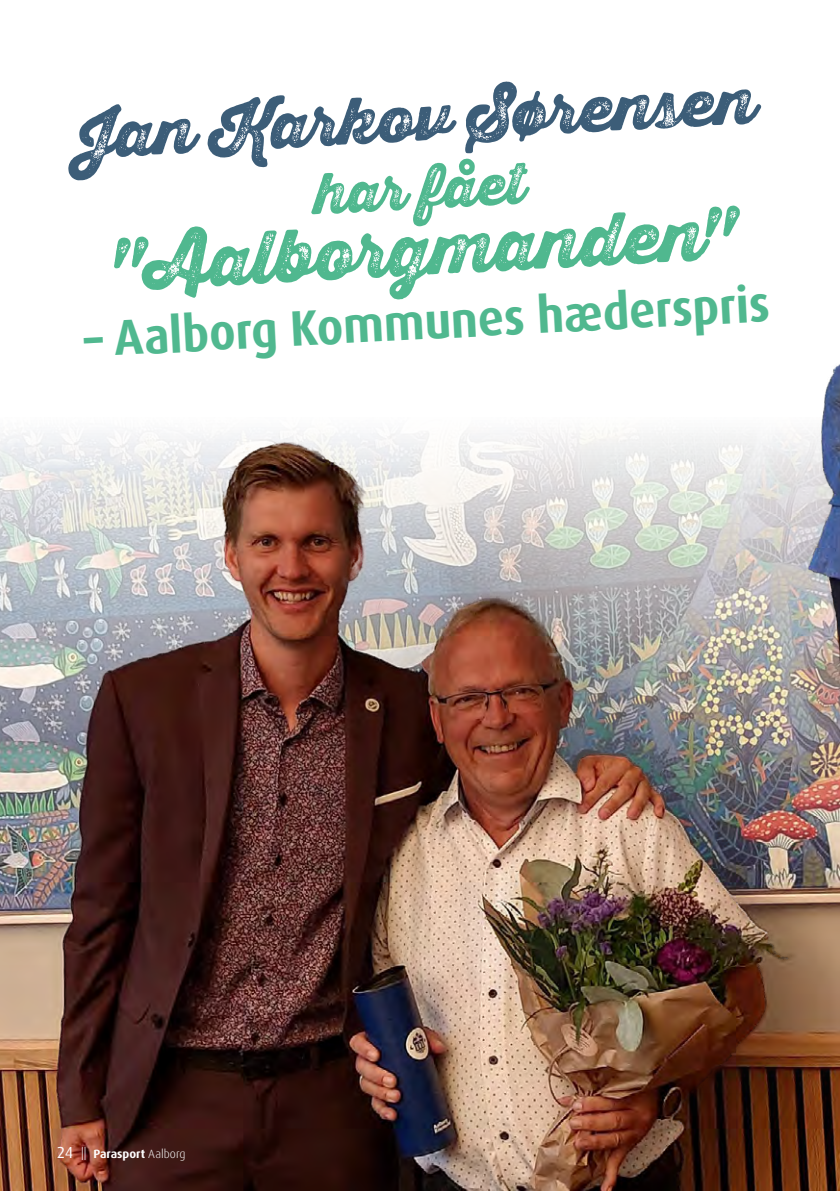
<style>
.page{position:relative;width:840px;height:1191px;background:#fff}
.page>*{position:absolute;margin:0;border:0;box-sizing:border-box;transform-origin:0 0}
.t1{font:72px "Thirsty Rough Blk Two";color:#50b88f;scale:.96 1}
.t2{font:64px "Thirsty Rough Blk Two";color:#3c5d78}
.t3{font:56px "Thirsty Rough Blk Two";color:#50b88f;scale:.96 1}
.t4{font:700 50px "Dax OT";color:#50b88f;scale:.93 1}
.t5{font:700 12px "Dax OT";color:#fff}
.s1{font-weight:400;font-size:16px}
.s2{font-weight:300;font-size:16.8px}
.s3{font-weight:300}
</style>
<div class="page">
<img style="left:0;top:430px;width:839px;height:761px">
<img style="left:804px;top:365px;width:35px;height:300px">
<p class="t2" style="left:74px;top:86px;width:680px;rotate:-3deg">Jan Karkov Sørensen</p>
<p class="t3" style="left:312px;top:151px;width:220px;rotate:-3deg">har fået</p>
<h1 class="t1" style="left:106px;top:209px;width:656px;rotate:-3deg">"Aalborgmanden"</h1>
<p class="t4" style="left:82px;top:308px;width:739px;rotate:-3deg">– Aalborg Kommunes hæderspris</p>
<p class="t5" style="left:57px;top:1146px;width:130px"><span class="s1">24</span> <span class="s2">ll</span> Parasport <span class="s3">Aalborg</span></p>
</div>
